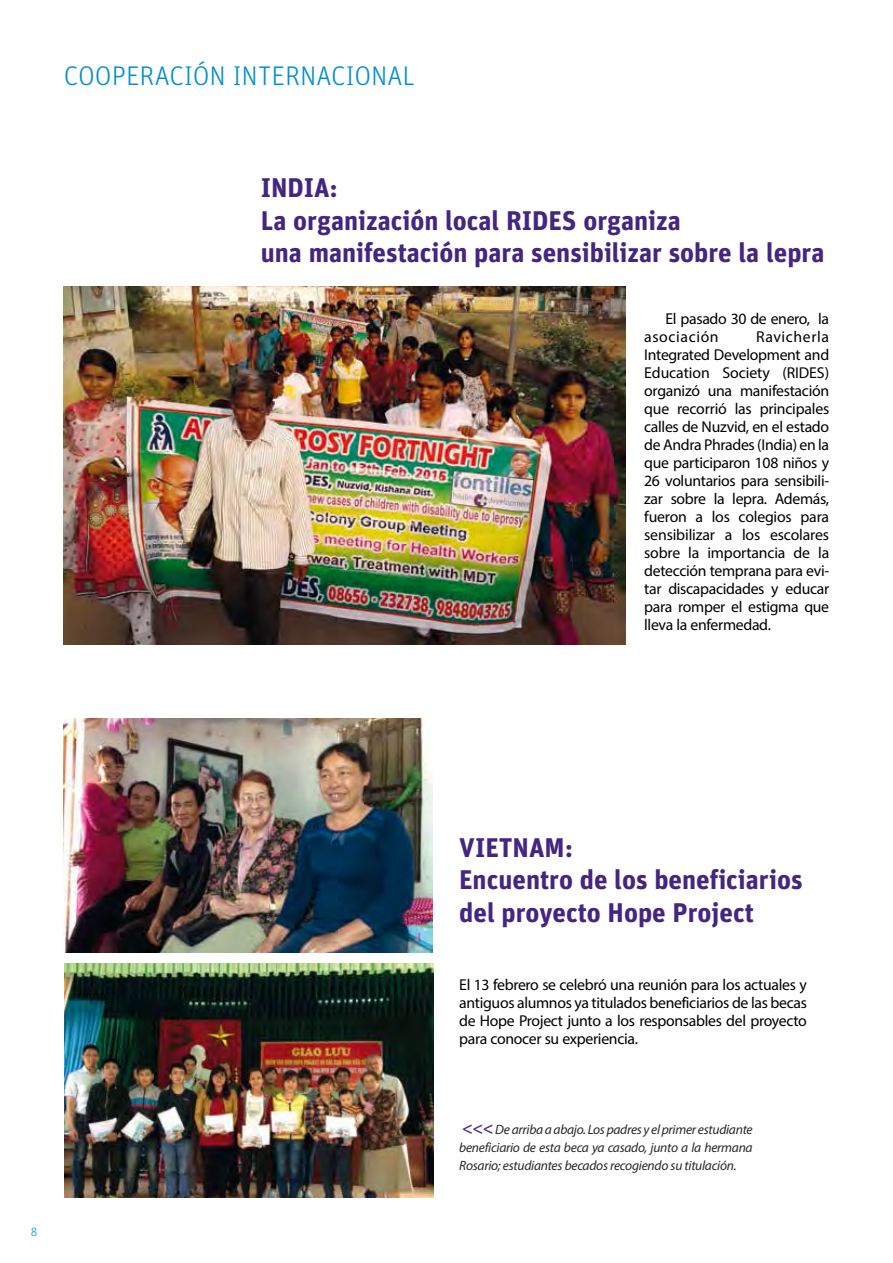
<style>
.page{position:relative;width:893px;height:1263px;background:#fff}
.page>*{position:absolute;margin:0;border:0;box-sizing:border-box;transform-origin:0 0}
.t1{font:700 27px/32.4px "Unit OT";color:#442682}
.t2{font:300 27px "Unit OT";color:#008fd0}
.t3{font:15.75px/18px "Myriad Pro";letter-spacing:-.02em;color:#000;text-align:justify}
.t4{font:italic 13.5px/18px "Myriad Pro";letter-spacing:-.02em;color:#282829;text-align:justify}
.t5{font:300 12px "Unit OT";color:#008fd0}
.s1{font-weight:600;font-style:normal;font-size:18px;color:#4d2e86}
</style>
<div class="page">
<img style="left:63px;top:287px;width:562px;height:357px">
<img style="left:64px;top:719px;width:368px;height:233px">
<img style="left:65px;top:964px;width:368px;height:234px">
<h1 class="t2" style="left:64px;top:60px;width:353px">COOPERACIÓN INTERNACIONAL</h1>
<h1 class="t1" style="left:261px;top:172px;width:565px">INDIA:<br>La organización local RIDES organiza<br>una manifestación para sensibilizar sobre la lepra</h1>
<p class="t3" style="left:644px;top:309px;width:186px;text-indent:21px">El pasado 30 de enero, la asociación</p>
<p class="t3" style="left:644px;top:327px;width:187px;text-indent:112px">Ravicherla Integrated Development and Education Society (RIDES) organizó una manifestación que recorrió las principales calles de Nuzvid, en el estado de Andra Phrades (India) en la que participaron 108 niños y 26 voluntarios para sensibili&shy;zar sobre la lepra. Además, fueron a los colegios para sensibilizar a los escolares sobre la importancia de la detección temprana para evi&shy;tar discapacidades y educar para romper el estigma que lleva la enfermedad.</p>
<p class="t5" style="left:31px;top:1225px;width:8px">8</p>
<h1 class="t1" style="left:459px;top:831px;width:345px">VIETNAM:<br>Encuentro de los beneficiarios del proyecto Hope Project</h1>
<p class="t3" style="left:459px;top:975px;width:349px">El 13 febrero se celebró una reunión para los actuales y antiguos alumnos ya titulados beneficiarios de las becas de Hope Project junto a los responsables del proyecto para conocer su experiencia.</p>
<p class="t4" style="left:459px;top:1120px;width:295px"><span class="s1">&lt;&lt;&lt;</span> De arriba a abajo. Los padres y el primer estudiante beneficiario de esta beca ya casado, junto a la hermana Rosario; estudiantes becados recogiendo su titulación.</p>
</div>
